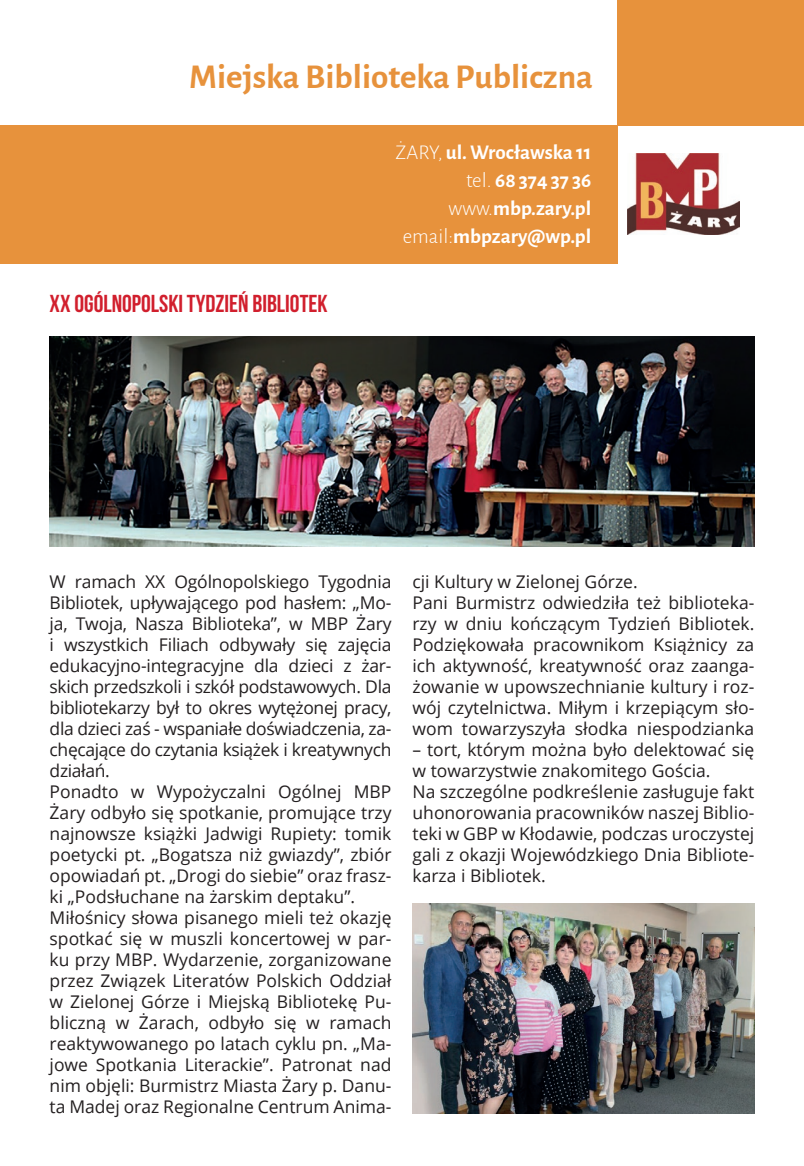
<style>
.page{position:relative;width:804px;height:1166px;background:#fff}
.page>*{position:absolute;margin:0;border:0;box-sizing:border-box;transform-origin:0 0}
.t1{font:700 35px "Alegreya Sans";color:#e7923c}
.t2{font:24.5px "Bebas Neue";color:#d11f2d}
.t3{font:700 21px/28px "Alegreya Sans";color:#fff;text-align:right}
.t4{font:17.5px/21px "Open Sans";color:#231f20}
.s1{font-weight:300}
</style>
<div class="page">
<div style="left:0;top:126px;width:617px;height:138px;background:#e7923c"></div>
<div style="left:617px;top:0;width:187px;height:126px;background:#e7923c"></div>
<img style="left:627px;top:154px;width:112px;height:80px">
<img style="left:50px;top:336px;width:704px;height:210px">
<img style="left:412px;top:903px;width:342px;height:210px">
<h1 class="t1" style="left:189px;top:51px;width:405px">Miejska Biblioteka Publiczna</h1>
<h2 class="t2" style="left:50px;top:290px;width:279px">XX OGÓLNOPOLSKI TYDZIEŃ BIBLIOTEK</h2>
<p class="t3" style="left:395px;top:137px;width:197px"><span class="s1">ŻARY,</span> ul. Wrocławska 11 <span class="s1">tel.</span> 68 374 37 36 <span class="s1">www.</span>mbp.zary.pl <span class="s1">email:</span>mbpzary@wp.pl</p>
<p class="t4" style="left:50px;top:571px;width:343px">W ramach XX Ogólnopolskiego Tygodnia Bibliotek, upływającego pod hasłem: „Mo&shy;ja, Twoja, Nasza Biblioteka”, w MBP Żary i wszystkich Filiach odbywały się zajęcia edukacyjno-integracyjne dla dzieci z żar&shy;skich przedszkoli i szkół podstawowych. Dla bibliotekarzy był to okres wytężonej pracy, dla dzieci zaś - wspaniałe doświadczenia, za&shy;chęcające do czytania książek i kreatywnych działań.<br>Ponadto w Wypożyczalni Ogólnej MBP Żary odbyło się spotkanie, promujące trzy najnowsze książki Jadwigi Rupiety: tomik poetycki pt. „Bogatsza niż gwiazdy”, zbiór opowiadań pt. „Drogi do siebie” oraz frasz&shy;ki „Podsłuchane na żarskim deptaku”.<br>Miłośnicy słowa pisanego mieli też okazję spotkać się w muszli koncertowej w par&shy;ku przy MBP. Wydarzenie, zorganizowane przez Związek Literatów Polskich Oddział w Zielonej Górze i Miejską Bibliotekę Pu&shy;bliczną w Żarach, odbyło się w ramach reaktywowanego po latach cyklu pn. „Ma&shy;jowe Spotkania Literackie”. Patronat nad nim objęli: Burmistrz Miasta Żary p. Danu&shy;ta Madej oraz Regionalne Centrum Anima-</p>
<p class="t4" style="left:412px;top:571px;width:343px">cji Kultury w Zielonej Górze.<br>Pani Burmistrz odwiedziła też biblioteka&shy;rzy w dniu kończącym Tydzień Bibliotek.<br>Podziękowała pracownikom Książnicy za ich aktywność, kreatywność oraz zaanga&shy;żowanie w upowszechnianie kultury i roz&shy;wój czytelnictwa. Miłym i krzepiącym sło&shy;wom towarzyszyła słodka niespodzianka</p>
<p class="t4" style="left:412px;top:739px;width:343px">– tort, którym można było delektować się w towarzystwie znakomitego Gościa.<br>Na szczególne podkreślenie zasługuje fakt uhonorowania pracowników naszej Biblio&shy;teki w GBP w Kłodawie, podczas uroczystej gali z okazji Wojewódzkiego Dnia Bibliote&shy;karza i Bibliotek.</p>
</div>
